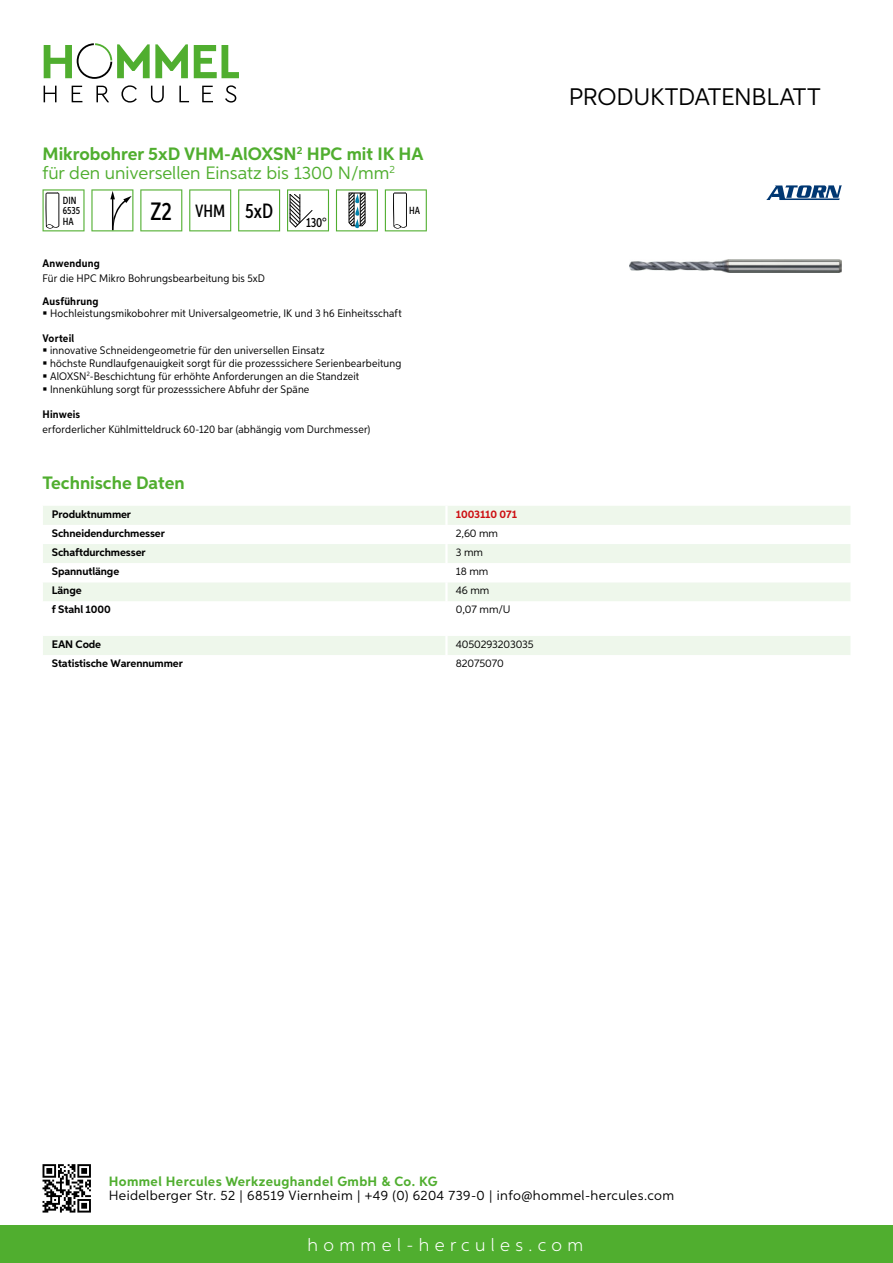
<style>
.page{position:relative;width:893px;height:1263px;background:#fff}
.page>*{position:absolute;margin:0;border:0;box-sizing:border-box;transform-origin:0 0}
.t1{font:24px "Aspira";letter-spacing:-.01em;color:#000}
.t2{font:18px/19.8px "Aspira";color:#50ae2f}
.t3{font:300 18px "Aspira";letter-spacing:.3em;color:#fff}
.t4{font:700 18px "Aspira";color:#50ae2f}
.t5{font:500 17.85px "Aspira XX Nar";color:#000}
.t6{font:13.5px "Aspira";letter-spacing:.03em;color:#000}
.t7{font:700 13.5px "Aspira";letter-spacing:.03em;color:#50ae2f}
.t8{font:500 13.35px "Aspira XX Nar";color:#000}
.t9{font:10.95px/12.8px "Aspira Nar";letter-spacing:.015em;color:#000}
.t10{font:700 10.95px "Aspira";letter-spacing:-.01em;color:#000}
.t11{font:10.95px "Aspira";letter-spacing:-.01em;color:#000}
.t12{font:700 10.95px "Aspira Nar";letter-spacing:.02em;color:#000}
.t13{font:700 10.95px "Aspira";letter-spacing:-.01em;color:#cd1013}
.t14{font:500 10.35px/10.4px "Aspira XX Nar";color:#000}
.s1{font-weight:700}
.s2{font-size:25.2px}
.s3{font-size:20.7px}
</style>
<div class="page">
<div style="left:0;top:1226px;width:893px;height:37px;background:#50ae2f"></div>
<svg style="left:43px;top:1164px;width:48px;height:48px"></svg>
<svg style="left:194px;top:45px;width:45px;height:33px"></svg>
<svg style="left:44px;top:43px;width:144px;height:36px"></svg>
<svg style="left:44px;top:86px;width:13px;height:16px"></svg>
<svg style="left:72px;top:86px;width:10px;height:16px"></svg>
<svg style="left:96px;top:86px;width:13px;height:16px"></svg>
<svg style="left:121px;top:85px;width:16px;height:18px"></svg>
<svg style="left:151px;top:86px;width:13px;height:17px"></svg>
<svg style="left:179px;top:86px;width:10px;height:16px"></svg>
<svg style="left:202px;top:86px;width:11px;height:16px"></svg>
<svg style="left:225px;top:85px;width:11px;height:18px"></svg>
<div style="left:43px;top:506px;width:807px;height:19px;background:#eef7eb"></div>
<svg style="left:43px;top:544px;width:807px;height:57px;fill:#eef7eb"></svg>
<hr style="left:445px;top:506px;width:3px;height:19px;background:#fff">
<hr style="left:445px;top:544px;width:3px;height:19px;background:#fff">
<hr style="left:445px;top:563px;width:3px;height:19px;background:#fff">
<hr style="left:445px;top:582px;width:3px;height:19px;background:#fff">
<div style="left:43px;top:636px;width:807px;height:19px;background:#eef7eb"></div>
<svg style="left:43px;top:189px;width:42px;height:42px"></svg>
<svg style="left:91px;top:189px;width:42px;height:42px"></svg>
<svg style="left:140px;top:189px;width:42px;height:42px"></svg>
<svg style="left:189px;top:189px;width:42px;height:42px"></svg>
<svg style="left:238px;top:189px;width:42px;height:42px"></svg>
<svg style="left:287px;top:189px;width:42px;height:42px"></svg>
<svg style="left:336px;top:189px;width:42px;height:42px"></svg>
<svg style="left:385px;top:189px;width:42px;height:42px"></svg>
<img style="left:629px;top:259px;width:213px;height:14px">
<svg style="left:766px;top:185px;width:76px;height:15px"></svg>
<h2 class="t2" style="left:43px;top:143px;width:382px"><span class="s1">Mikrobohrer 5xD VHM-AlOXSN</span><sup>2</sup> <span class="s1">HPC mit IK HA </span>für den universellen Einsatz bis 1300 N/mm<sup>2</sup></h2>
<p class="t14" style="left:63px;top:195px;width:19px">DIN<br>6535<br>HA</p>
<h3 class="t5" style="left:151px;top:200px;width:124px"><span class="s2">Z2</span> VHM <span class="s3">5xD</span></h3>
<p class="t8" style="left:306px;top:215px;width:22px">130°</p>
<p class="t14" style="left:409px;top:205px;width:12px">HA</p>
<p class="t12" style="left:43px;top:257px;width:59px">Anwendung</p>
<p class="t9" style="left:43px;top:272px;width:224px">Für die HPC Mikro Bohrungsbearbeitung bis 5xD</p>
<p class="t12" style="left:43px;top:294px;width:58px">Ausführung</p>
<p class="t9" style="left:50px;top:307px;width:353px">Hochleistungsmikobohrer mit Universalgeometrie, IK und 3 h6 Einheitsschaft</p>
<p class="t12" style="left:43px;top:331px;width:33px">Vorteil</p>
<p class="t9" style="left:50px;top:344px;width:353px">innovative Schneidengeometrie für den universellen Einsatz<br>höchste Rundlaufgenauigkeit sorgt für die prozesssichere Serienbearbeitung AlOXSN<sup>2</sup>-Beschichtung für erhöhte Anforderungen an die Standzeit Innenkühlung sorgt für prozesssichere Abfuhr der Späne</p>
<p class="t12" style="left:43px;top:407px;width:39px">Hinweis</p>
<p class="t9" style="left:43px;top:423px;width:329px">erforderlicher Kühlmitteldruck 60-120 bar (abhängig vom Durchmesser)</p>
<h2 class="t4" style="left:43px;top:472px;width:144px">Technische Daten</h2>
<p class="t10" style="left:52px;top:507px;width:81px">Produktnummer</p>
<p class="t13" style="left:456px;top:507px;width:63px">1003110 071</p>
<p class="t10" style="left:52px;top:526px;width:115px">Schneidendurchmesser</p>
<p class="t11" style="left:456px;top:526px;width:44px">2,60 mm</p>
<p class="t10" style="left:52px;top:545px;width:95px">Schaftdurchmesser</p>
<p class="t11" style="left:456px;top:545px;width:29px">3 mm</p>
<p class="t10" style="left:52px;top:565px;width:69px">Spannutlänge</p>
<p class="t11" style="left:456px;top:565px;width:34px">18 mm</p>
<p class="t10" style="left:52px;top:584px;width:31px">Länge</p>
<p class="t11" style="left:456px;top:584px;width:35px">46 mm</p>
<p class="t10" style="left:52px;top:603px;width:60px">f Stahl 1000</p>
<p class="t11" style="left:456px;top:603px;width:54px">0,07 mm/U</p>
<p class="t10" style="left:52px;top:637px;width:51px">EAN Code</p>
<p class="t11" style="left:456px;top:637px;width:79px">4050293203035</p>
<p class="t10" style="left:52px;top:656px;width:132px">Statistische Warennummer</p>
<p class="t11" style="left:456px;top:657px;width:49px">82075070</p>
<h1 class="t1" style="left:569px;top:82px;width:253px">Produktdatenblatt</h1>
<p class="t7" style="left:109px;top:1172px;width:330px">Hommel Hercules Werkzeughandel GmbH &amp; Co. KG</p>
<p class="t6" style="left:109px;top:1187px;width:567px">Heidelberger Str. 52 | 68519 Viernheim | +49 (0) 6204 739-0 | info@hommel-hercules.com</p>
<h2 class="t3" style="left:307px;top:1234px;width:277px">hommel-hercules.com</h2>
</div>
